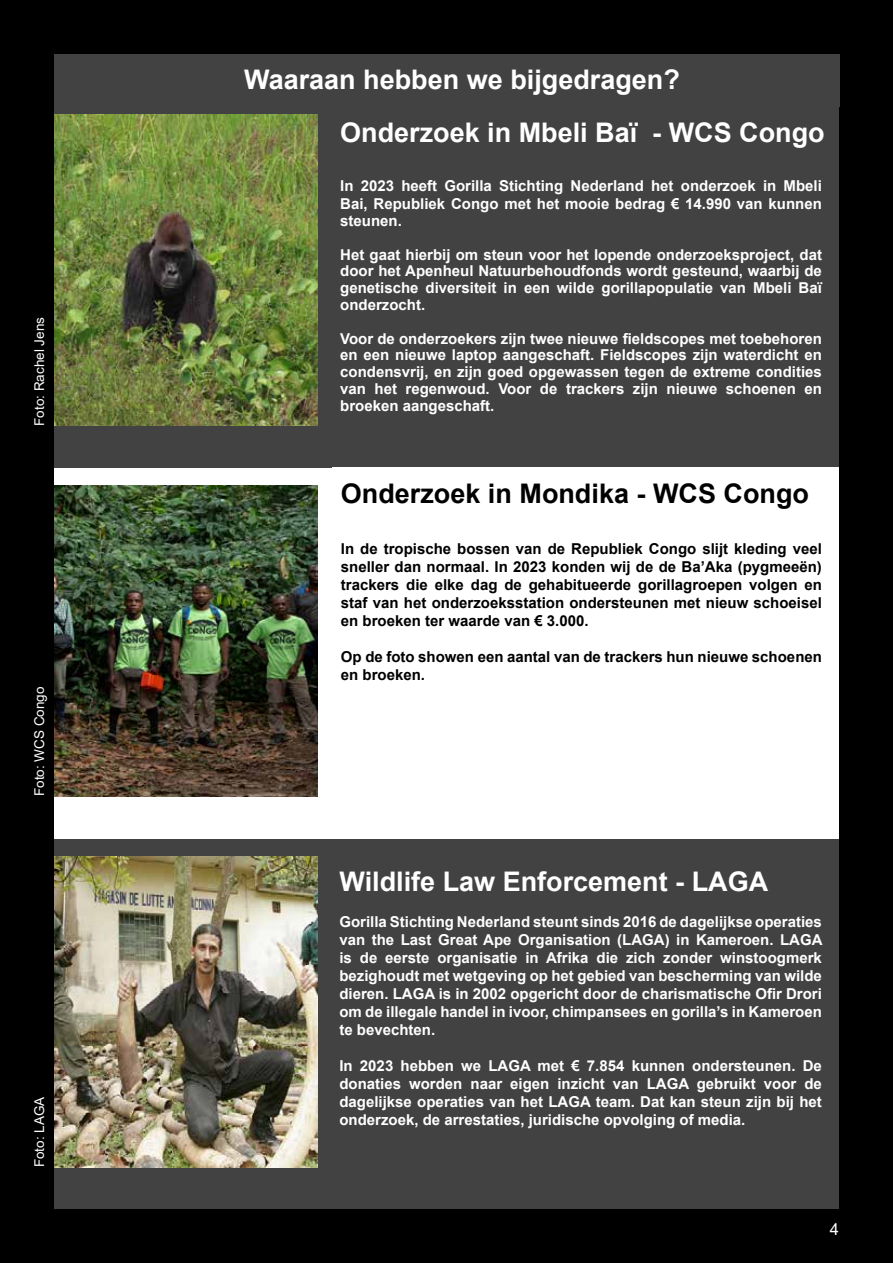
<style>
.page{position:relative;width:893px;height:1263px;background:#000}
.page>*{position:absolute;margin:0;border:0;box-sizing:border-box;transform-origin:0 0}
.t1{font:700 27px "Arial";color:#fff}
.t2{font:700 27px "Arial";color:#000}
.t3{font:16.5px "Arial";color:#fff}
.t4{font:700 15px/18px "Arial";color:#fff;text-align:justify}
.t5{font:700 15px/18px "Arial";color:#000;text-align:justify}
.t6{font:13.5px "Arial";color:#fff}
</style>
<div class="page">
<div style="left:332px;top:106px;width:507px;height:362px;background:#424242"></div>
<div style="left:54px;top:838px;width:785px;height:371px;background:#424242"></div>
<div style="left:332px;top:468px;width:507px;height:371px;background:#fff"></div>
<div style="left:54px;top:54px;width:786px;height:52px;background:#424242"></div>
<div style="left:54px;top:468px;width:278px;height:371px;background:#fff"></div>
<img style="left:54px;top:485px;width:263px;height:312px">
<div style="left:54px;top:106px;width:278px;height:362px;background:#424242"></div>
<img style="left:54px;top:856px;width:263px;height:311px">
<img style="left:54px;top:115px;width:263px;height:311px">
<p class="t6" style="left:30px;top:426px;width:110px;rotate:-90deg">Foto: Rachel Jens</p>
<p class="t6" style="left:30px;top:796px;width:111px;rotate:-90deg">Foto: WCS Congo</p>
<p class="t6" style="left:30px;top:1167px;width:72px;rotate:-90deg">Foto: LAGA</p>
<h1 class="t1" style="left:244px;top:60px;width:437px">Waaraan hebben we bijgedragen?</h1>
<h1 class="t1" style="left:340px;top:114px;width:486px">Onderzoek in Mbeli Baï - WCS Congo</h1>
<p class="t4" style="left:340px;top:177px;width:483px;line-height:17.4px">In 2023 heeft Gorilla Stichting Nederland het onderzoek in Mbeli Bai, Republiek Congo met het mooie bedrag € 14.990 van kunnen steunen.</p>
<p class="t4" style="left:340px;top:246px;width:483px;line-height:16.8px">Het gaat hierbij om steun voor het lopende onderzoeksproject, dat door het Apenheul Natuurbehoudfonds wordt gesteund, waarbij de genetische diversiteit in een wilde gorillapopulatie van Mbeli Baï onderzocht.</p>
<p class="t4" style="left:340px;top:330px;width:483px;line-height:16.8px">Voor de onderzoekers zijn twee nieuwe fieldscopes met toebehoren en een nieuwe laptop aangeschaft. Fieldscopes zijn waterdicht en condensvrij, en zijn goed opgewassen tegen de extreme condities van het regenwoud. Voor de trackers zijn nieuwe schoenen en broeken aangeschaft.</p>
<h1 class="t2" style="left:341px;top:475px;width:470px">Onderzoek in Mondika - WCS Congo</h1>
<p class="t5" style="left:341px;top:540px;width:483px">In de tropische bossen van de Republiek Congo slijt kleding veel sneller dan normaal. In 2023 konden wij de de Ba’Aka (pygmeeën) trackers die elke dag de gehabitueerde gorillagroepen volgen en staf van het onderzoeksstation ondersteunen met nieuw schoeisel en broeken ter waarde van € 3.000.</p>
<p class="t5" style="left:341px;top:648px;width:483px">Op de foto showen een aantal van de trackers hun nieuwe schoenen en broeken.</p>
<h1 class="t1" style="left:339px;top:862px;width:430px">Wildlife Law Enforcement - LAGA</h1>
<p class="t4" style="left:339px;top:913px;width:485px">Gorilla Stichting Nederland steunt sinds 2016 de dagelijkse operaties van the Last Great Ape Organisation (LAGA) in Kameroen. LAGA is de eerste organisatie in Afrika die zich zonder winstoogmerk bezighoudt met wetgeving op het gebied van bescherming van wilde dieren. LAGA is in 2002 opgericht door de charismatische Ofir Drori om de illegale handel in ivoor, chimpansees en gorilla’s in Kameroen te bevechten.</p>
<p class="t4" style="left:339px;top:1057px;width:484px">In 2023 hebben we LAGA met € 7.854 kunnen ondersteunen. De donaties worden naar eigen inzicht van LAGA gebruikt voor de dagelijkse operaties van het LAGA team. Dat kan steun zijn bij het onderzoek, de arrestaties, juridische opvolging of media.</p>
<p class="t3" style="left:830px;top:1218px;width:11px">4</p>
</div>
